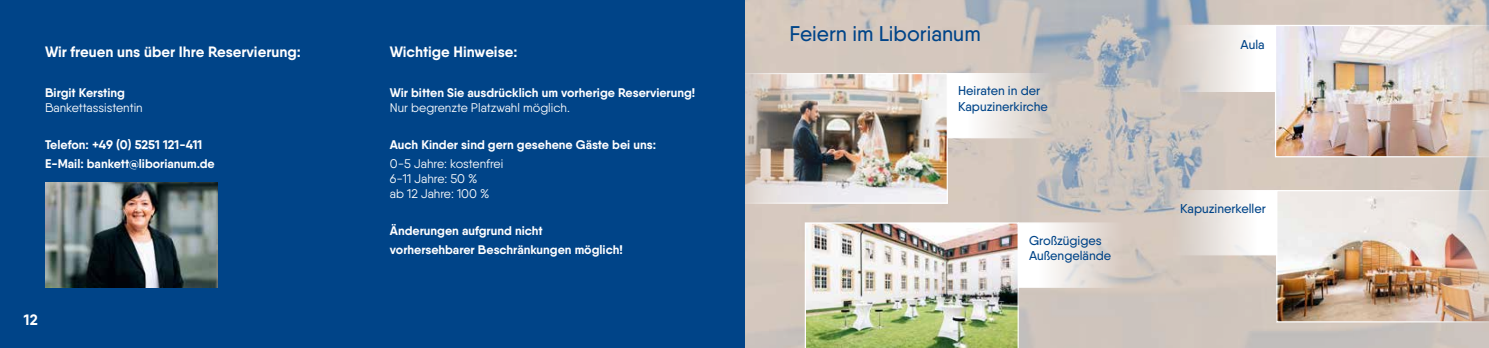
<style>
.page{position:relative;width:1489px;height:348px;background:#fff}
.page>*{position:absolute;margin:0;border:0;box-sizing:border-box;transform-origin:0 0}
.t1{font:500 21.25px "Qanelas";color:#048}
.t2{font:700 15px "Qanelas";color:#fff}
.t3{font:500 12.88px/15.4px "Qanelas";color:#048}
.t4{font:700 12.5px/18.5px "Qanelas";color:#fff}
.t5{font:12.5px/15px "Qanelas";color:#fff}
</style>
<div class="page">
<img style="left:744px;top:0;width:744px;height:347px">
<img style="left:744px;top:75px;width:201px;height:126px">
<div style="left:733px;top:73px;width:214px;height:130px;border:1px solid #fff"></div>
<svg style="left:947px;top:73px;width:146px;height:65px"></svg>
<img style="left:1274px;top:25px;width:214px;height:132px">
<svg style="left:1129px;top:25px;width:146px;height:67px"></svg>
<img style="left:804px;top:222px;width:214px;height:125px">
<svg style="left:1017px;top:222px;width:147px;height:65px"></svg>
<img style="left:1275px;top:190px;width:213px;height:132px">
<svg style="left:1130px;top:190px;width:146px;height:65px"></svg>
<div style="left:0;top:0;width:744px;height:347px;background:#048"></div>
<img style="left:45px;top:182px;width:172px;height:105px">
<p class="t2" style="left:45px;top:42px;width:257px">Wir freuen uns über Ihre Reservierung:</p>
<p class="t4" style="left:45px;top:83px;width:81px">Birgit Kersting</p>
<p class="t5" style="left:45px;top:100px;width:99px">Bankettassistentin</p>
<p class="t4" style="left:45px;top:135px;width:171px">Telefon: +49 (0) 5251 121-411<br>E-Mail: bankett@liborianum.de</p>
<p class="t2" style="left:24px;top:310px;width:15px">12</p>
<p class="t2" style="left:390px;top:42px;width:129px">Wichtige Hinweise:</p>
<p class="t4" style="left:390px;top:83px;width:307px">Wir bitten Sie ausdrücklich um vorherige Reservierung!</p>
<p class="t5" style="left:390px;top:100px;width:182px">Nur begrenzte Platzwahl möglich.</p>
<p class="t4" style="left:390px;top:135px;width:268px">Auch Kinder sind gern gesehene Gäste bei uns:</p>
<p class="t5" style="left:390px;top:156px;width:115px">0-5 Jahre: kostenfrei<br>6-11 Jahre: 50 %<br>ab 12 Jahre: 100 %</p>
<p class="t4" style="left:390px;top:221px;width:234px">Änderungen aufgrund nicht vorhersehbarer Beschränkungen möglich!</p>
<h1 class="t1" style="left:789px;top:20px;width:193px">Feiern im Liborianum</h1>
<p class="t3" style="left:958px;top:83px;width:91px">Heiraten in der<br>Kapuzinerkirche</p>
<p class="t3" style="left:1029px;top:232px;width:84px">Großzügiges<br>Außengelände</p>
<p class="t3" style="left:1240px;top:36px;width:26px">Aula</p>
<p class="t3" style="left:1180px;top:200px;width:87px">Kapuzinerkeller</p>
</div>
